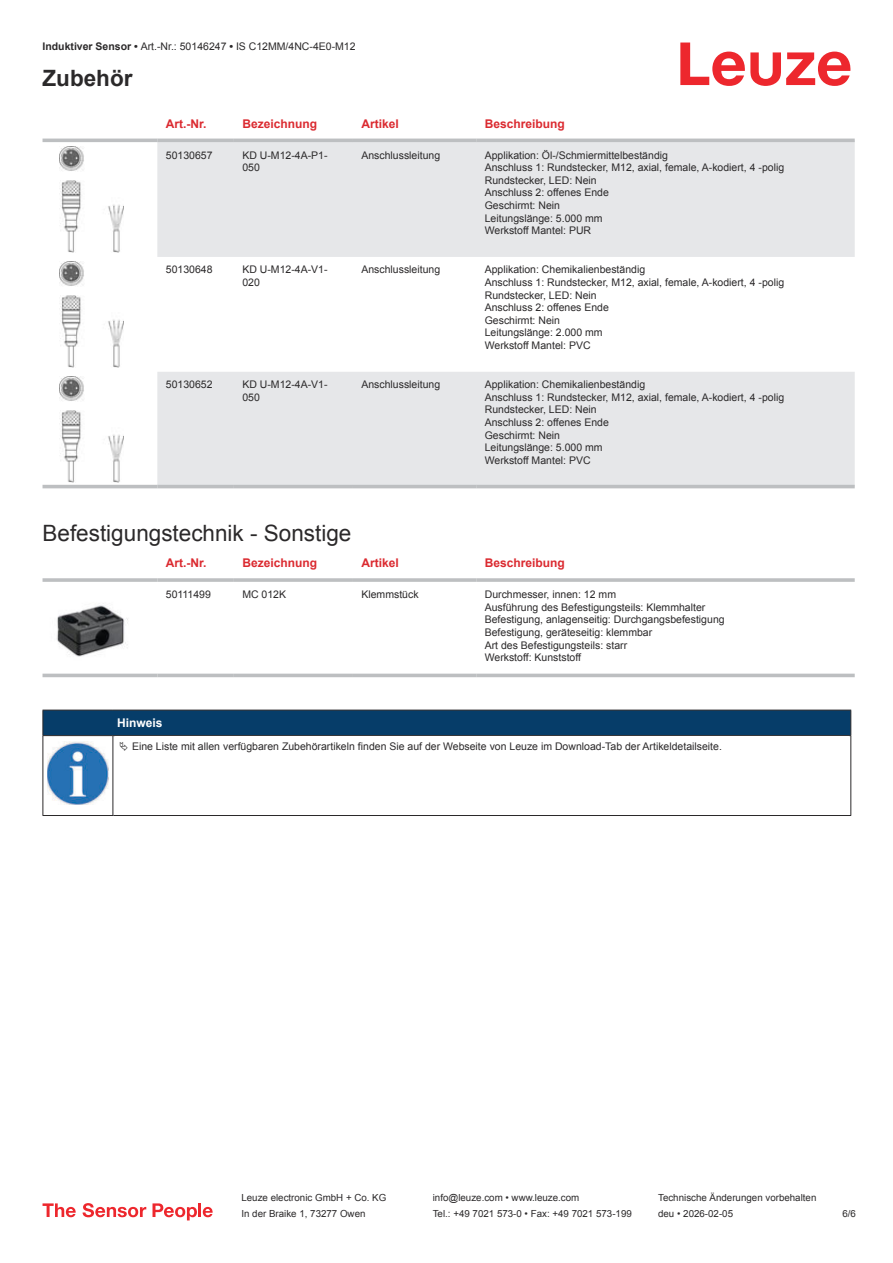
<style>
.page{position:relative;width:893px;height:1263px;background:#fff}
.page>*{position:absolute;margin:0;border:0;box-sizing:border-box;transform-origin:0 0}
.t1{font:22.5px "Arial";color:#2b292a}
.t2{font:700 22.5px "Arial";color:#2b292a}
.t3{font:700 12px "Arial";color:#db2a30}
.t4{font:700 12px "Arial";color:#fff}
.t5{font:10.5px/12.6px "Arial";color:#2b292a}
.t6{font:9.75px "Arial";color:#2b292a}
.s1{font-weight:700}
</style>
<div class="page">
<svg style="left:680px;top:43px;width:170px;height:43px"></svg>
<svg style="left:43px;top:138px;width:812px;height:351px"></svg>
<svg style="left:157px;top:142px;width:698px;height:343px;fill:#e6e7e9"></svg>
<hr style="left:43px;top:139px;width:114px;height:3px;background:#bdbfc1">
<hr style="left:157px;top:139px;width:77px;height:3px;background:#bdbfc1">
<hr style="left:234px;top:139px;width:119px;height:3px;background:#bdbfc1">
<hr style="left:353px;top:139px;width:123px;height:3px;background:#bdbfc1">
<hr style="left:476px;top:139px;width:379px;height:3px;background:#bdbfc1">
<hr style="left:43px;top:485px;width:114px;height:3px;background:#bdbfc1">
<hr style="left:157px;top:485px;width:77px;height:3px;background:#bdbfc1">
<hr style="left:234px;top:485px;width:119px;height:3px;background:#bdbfc1">
<hr style="left:353px;top:485px;width:123px;height:3px;background:#bdbfc1">
<hr style="left:476px;top:485px;width:379px;height:3px;background:#bdbfc1">
<img style="left:59px;top:146px;width:65px;height:107px">
<img style="left:59px;top:261px;width:65px;height:106px">
<img style="left:59px;top:376px;width:65px;height:106px">
<div style="left:43px;top:673px;width:812px;height:5px;background:#efefef"></div>
<hr style="left:43px;top:578px;width:114px;height:4px;background:#bdbfc1">
<hr style="left:157px;top:578px;width:77px;height:4px;background:#c7c9ca">
<hr style="left:234px;top:578px;width:119px;height:4px;background:#bdbfc1">
<hr style="left:353px;top:578px;width:123px;height:4px;background:#bdbfc1">
<hr style="left:476px;top:578px;width:379px;height:4px;background:#c7c9ca">
<hr style="left:43px;top:674px;width:114px;height:3px;background:#bdbfc1">
<hr style="left:157px;top:674px;width:77px;height:3px;background:#bdbfc1">
<hr style="left:234px;top:674px;width:119px;height:3px;background:#bdbfc1">
<hr style="left:353px;top:674px;width:123px;height:3px;background:#bdbfc1">
<hr style="left:476px;top:674px;width:379px;height:3px;background:#bdbfc1">
<img style="left:56px;top:603px;width:72px;height:54px">
<div style="left:43px;top:710px;width:808px;height:26px;background:#063d69"></div>
<hr style="left:113px;top:735px;width:738px;height:1px;background:#2b292a">
<hr style="left:43px;top:736px;width:1px;height:75px;background:#2b292a">
<hr style="left:113px;top:736px;width:1px;height:75px;background:#2b292a">
<hr style="left:850px;top:736px;width:1px;height:75px;background:#2b292a">
<hr style="left:43px;top:815px;width:70px;height:1px;background:#2b292a">
<hr style="left:113px;top:815px;width:738px;height:1px;background:#2b292a">
<img style="left:47px;top:742px;width:61px;height:63px">
<svg style="left:43px;top:1203px;width:33px;height:14px"></svg>
<svg style="left:83px;top:1203px;width:63px;height:14px"></svg>
<svg style="left:153px;top:1203px;width:44px;height:17px"></svg>
<hr style="left:198px;top:1203px;width:3px;height:14px;background:#ed272d">
<svg style="left:203px;top:1207px;width:10px;height:10px"></svg>
<p class="t5" style="left:43px;top:41px;width:315px"><span class="s1">Induktiver Sensor •</span> Art.-Nr.: 50146247 <span class="s1">•</span> IS C12MM/4NC-4E0-M12</p>
<h1 class="t2" style="left:43px;top:69px;width:92px">Zubehör</h1>
<p class="t3" style="left:166px;top:119px;width:42px">Art.-Nr.</p>
<p class="t3" style="left:242px;top:119px;width:76px">Bezeichnung</p>
<p class="t3" style="left:361px;top:119px;width:39px">Artikel</p>
<p class="t3" style="left:485px;top:119px;width:82px">Beschreibung</p>
<p class="t5" style="left:166px;top:150px;width:48px">50130657</p>
<p class="t5" style="left:242px;top:150px;width:87px">KD U-M12-4A-P1-<br>050</p>
<p class="t5" style="left:361px;top:150px;width:80px">Anschlussleitung</p>
<p class="t5" style="left:485px;top:150px;width:301px">Applikation: Öl-/Schmiermittelbeständig<br>Anschluss 1: Rundstecker, M12, axial, female, A-kodiert, 4 -polig<br>Rundstecker, LED: Nein<br>Anschluss 2: offenes Ende<br>Geschirmt: Nein<br>Leitungslänge: 5.000 mm<br>Werkstoff Mantel: PUR</p>
<p class="t5" style="left:166px;top:264px;width:48px">50130648</p>
<p class="t5" style="left:242px;top:264px;width:87px">KD U-M12-4A-V1-<br>020</p>
<p class="t5" style="left:361px;top:264px;width:80px">Anschlussleitung</p>
<p class="t5" style="left:485px;top:264px;width:301px">Applikation: Chemikalienbeständig<br>Anschluss 1: Rundstecker, M12, axial, female, A-kodiert, 4 -polig<br>Rundstecker, LED: Nein<br>Anschluss 2: offenes Ende<br>Geschirmt: Nein<br>Leitungslänge: 2.000 mm<br>Werkstoff Mantel: PVC</p>
<p class="t5" style="left:166px;top:379px;width:48px">50130652</p>
<p class="t5" style="left:242px;top:379px;width:87px">KD U-M12-4A-V1-<br>050</p>
<p class="t5" style="left:361px;top:379px;width:80px">Anschlussleitung</p>
<p class="t5" style="left:485px;top:379px;width:301px">Applikation: Chemikalienbeständig<br>Anschluss 1: Rundstecker, M12, axial, female, A-kodiert, 4 -polig<br>Rundstecker, LED: Nein<br>Anschluss 2: offenes Ende<br>Geschirmt: Nein<br>Leitungslänge: 5.000 mm<br>Werkstoff Mantel: PVC</p>
<h1 class="t1" style="left:43px;top:525px;width:310px">Befestigungstechnik - Sonstige</h1>
<p class="t3" style="left:166px;top:558px;width:42px">Art.-Nr.</p>
<p class="t3" style="left:242px;top:558px;width:76px">Bezeichnung</p>
<p class="t3" style="left:361px;top:558px;width:39px">Artikel</p>
<p class="t3" style="left:485px;top:558px;width:82px">Beschreibung</p>
<p class="t5" style="left:166px;top:589px;width:47px">50111499</p>
<p class="t5" style="left:242px;top:589px;width:45px">MC 012K</p>
<p class="t5" style="left:361px;top:589px;width:59px">Klemmstück</p>
<p class="t5" style="left:485px;top:589px;width:241px">Durchmesser, innen: 12 mm<br>Ausführung des Befestigungsteils: Klemmhalter Befestigung, anlagenseitig: Durchgangsbefestigung Befestigung, geräteseitig: klemmbar<br>Art des Befestigungsteils: starr<br>Werkstoff: Kunststoff</p>
<p class="t4" style="left:117px;top:718px;width:47px">Hinweis</p>
<p class="t5" style="left:132px;top:741px;width:591px">Eine Liste mit allen verfügbaren Zubehörartikeln finden Sie auf der Webseite von Leuze im Download-Tab der Artikeldetailseite.</p>
<p class="t6" style="left:241px;top:1194px;width:146px">Leuze electronic GmbH + Co. KG</p>
<p class="t6" style="left:433px;top:1194px;width:148px">info@leuze.com • www.leuze.com</p>
<p class="t6" style="left:658px;top:1194px;width:160px">Technische Änderungen vorbehalten</p>
<p class="t6" style="left:241px;top:1210px;width:126px">In der Braike 1, 73277 Owen</p>
<p class="t6" style="left:433px;top:1210px;width:201px">Tel.: +49 7021 573-0 • Fax: +49 7021 573-199</p>
<p class="t6" style="left:658px;top:1210px;width:76px">deu • 2026-02-05</p>
<p class="t6" style="left:842px;top:1210px;width:15px">6 /6</p>
</div>
